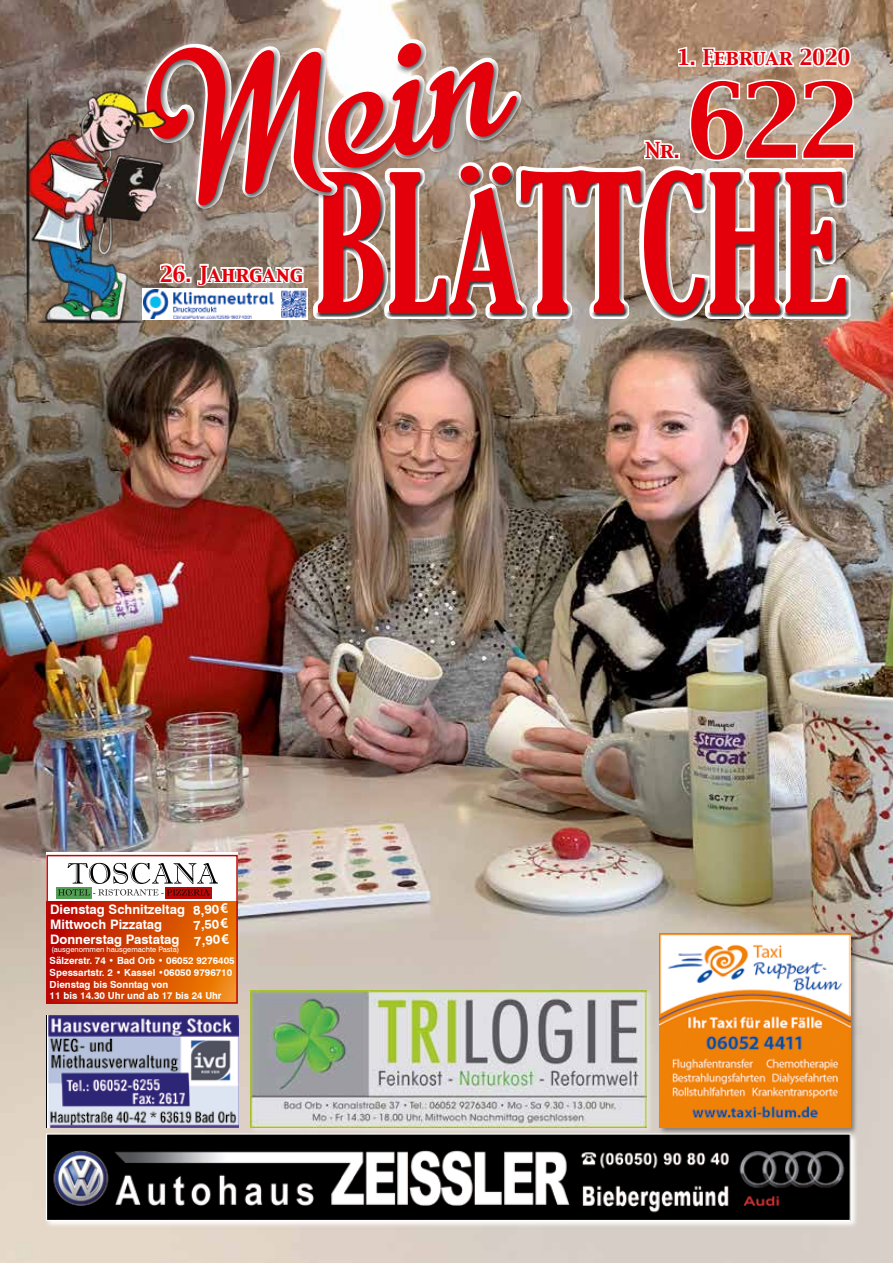
<style>
.page{position:relative;width:893px;height:1263px;background:#fff}
.page>*{position:absolute;margin:0;border:0;box-sizing:border-box;transform-origin:0 0}
.t1{font:90px "Capitals";color:#e3000b}
.t2{font:19.5px "Capitals";letter-spacing:-.01em;color:#e3000b}
.t3{font:19.5px "Capitals";letter-spacing:.01em;color:#e3000b}
.t4{font:700 13.05px/15px "Swiss 721 BT";color:#fff}
.t5{font:700 9.75px/11.7px "Swiss 721 BT";color:#fff}
.t6{font:7.5px "Swiss 721 BT";color:#fff}
.s1{font-family:"Arial"}
</style>
<div class="page">
<img style="left:0;top:0;width:893px;height:1263px">
<svg style="left:44px;top:1132px;width:814px;height:96px"></svg>
<img style="left:48px;top:1135px;width:801px;height:84px">
<div style="left:46px;top:1133px;width:805px;height:88px;border:1px solid #fff"></div>
<div style="left:249px;top:988px;width:405px;height:147px;background:#fff;opacity:.4"></div>
<img style="left:251px;top:990px;width:395px;height:137px">
<div style="left:658px;top:932px;width:200px;height:203px;background:#000;opacity:.4"></div>
<img style="left:659px;top:934px;width:192px;height:193px">
<svg style="left:131px;top:0;width:408px;height:240px;background:#8d7d71"></svg>
<svg style="left:140px;top:42px;width:56px;height:164px;background:#9f716b"></svg>
<svg style="left:173px;top:262px;width:15px;height:23px"></svg>
<div style="left:185px;top:277px;width:7px;height:6px;border:3px solid #fff"></div>
<img style="left:196px;top:6px;width:660px;height:541px">
<img style="left:24px;top:87px;width:149px;height:238px">
<svg style="left:142px;top:288px;width:166px;height:32px"></svg>
<img style="left:143px;top:290px;width:163px;height:28px">
<div style="left:46px;top:853px;width:192px;height:57px;background:#fff"></div>
<svg style="left:49px;top:901px;width:186px;height:100px;background:#d14302"></svg>
<div style="left:46px;top:855px;width:192px;height:149px;border:2px solid #ba0806"></div>
<svg style="left:56px;top:887px;width:36px;height:12px"></svg>
<svg style="left:165px;top:895px;width:47px;height:4px"></svg>
<svg style="left:58px;top:863px;width:160px;height:32px"></svg>
<img style="left:48px;top:1015px;width:190px;height:112px">
<h2 class="t3" style="left:160px;top:260px;width:144px">26. Jahrgang</h2>
<h3 class="t4" style="left:50px;top:901px;width:136px">Dienstag Schnitzeltag<br>Mittwoch Pizzatag<br>Donnerstag Pastatag</h3>
<h3 class="t4" style="left:192px;top:903px;width:37px;text-align:justify;rotate:-4deg">8,90 <span class="s1">€ </span>7,50<span class="s1">€ </span>7,90<span class="s1">€</span></h3>
<p class="t5" style="left:50px;top:955px;width:187px">Sälzerstr. 74 • Bad Orb • 06052 9276405<br>Spessartstr. 2 • Kassel •06050 9796710<br>Dienstag bis Sonntag von<br>11 bis 14.30 Uhr und ab 17 bis 24 Uhr</p>
<p class="t6" style="left:51px;top:944px;width:129px">(ausgenommen hausgemachte Pasta)</p>
<h2 class="t2" style="left:677px;top:44px;width:175px">1. Februar 2020</h2>
<h2 class="t2" style="left:645px;top:137px;width:37px">Nr.</h2>
<h1 class="t1" style="left:686px;top:60px;width:174px">622</h1>
</div>
